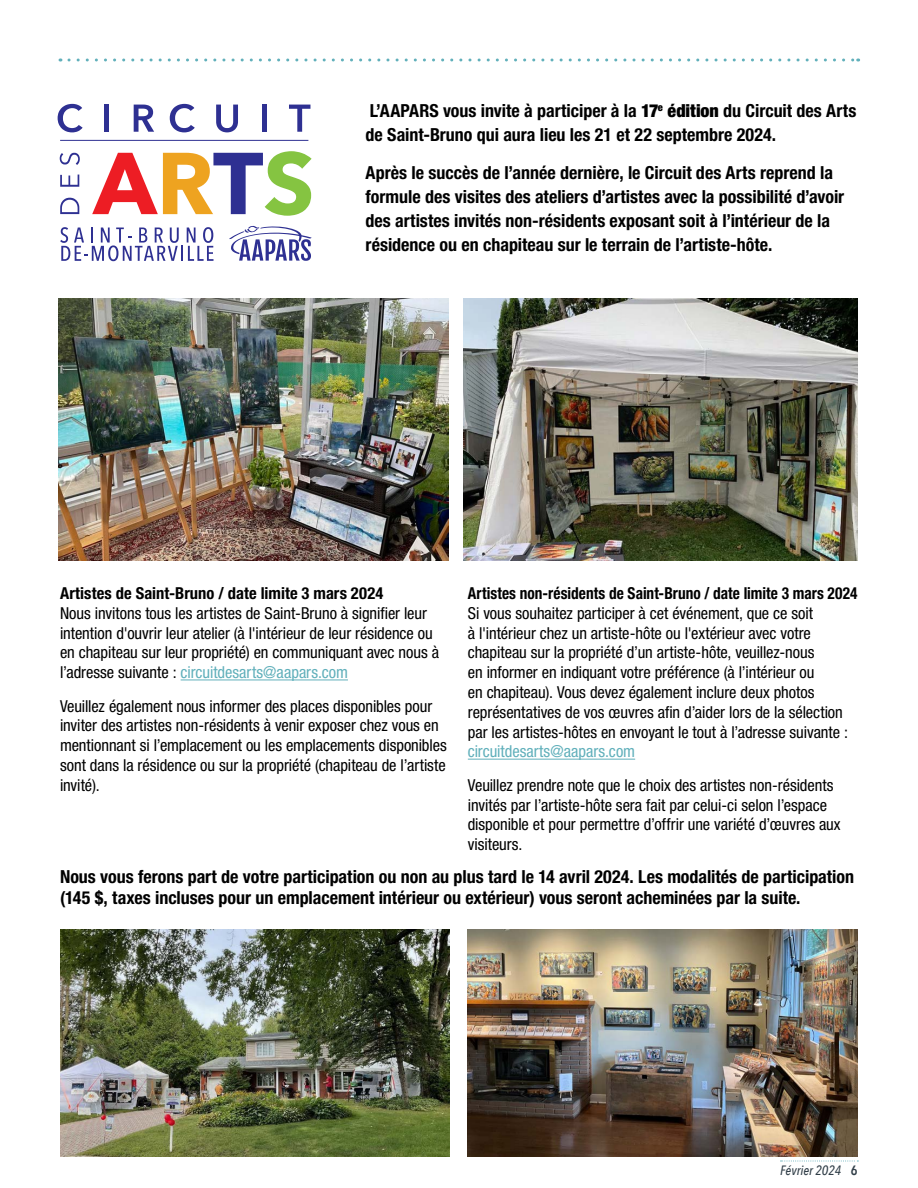
<style>
.page{position:relative;width:918px;height:1188px;background:#fff}
.page>*{position:absolute;margin:0;border:0;box-sizing:border-box;transform-origin:0 0}
.t1{font:700 condensed 18px/24px "Helvetica Neue LT Pro";color:#000}
.t2{font:condensed 16.5px/19.8px "Helvetica Neue LT Pro";letter-spacing:-.005em;color:#000}
.t3{font:700 condensed 16.5px "Helvetica Neue LT Pro";letter-spacing:.005em;color:#000;scale:.93 1}
.t4{font:700 condensed 16.5px "Helvetica Neue LT Pro";letter-spacing:.005em;color:#000}
.t5{font:condensed 16.5px "Helvetica Neue LT Pro";color:#61b0bb}
.t6{font:italic 500 13.5px "Avenir Next Condensed";color:#313e48}
.s1{font-weight:900}
.s2{color:#61b0bb}
.s3{font-weight:600;font-style:normal}
</style>
<div class="page">
<svg style="left:781px;top:1161px;width:77px;height:1px"></svg>
<svg style="left:69px;top:58px;width:790px;height:4px"></svg>
<hr style="left:181px;top:680px;width:167px;height:1px;background:#61b0bb">
<hr style="left:468px;top:759px;width:167px;height:1px;background:#61b0bb">
<img style="left:60px;top:929px;width:390px;height:227px">
<img style="left:468px;top:930px;width:390px;height:226px">
<img style="left:463px;top:298px;width:395px;height:263px">
<img style="left:58px;top:298px;width:391px;height:263px">
<svg style="left:60px;top:198px;width:19px;height:16px"></svg>
<svg style="left:60px;top:175px;width:19px;height:12px"></svg>
<svg style="left:60px;top:153px;width:20px;height:12px"></svg>
<svg style="left:58px;top:104px;width:25px;height:28px"></svg>
<div style="left:104px;top:105px;width:5px;height:27px;background:#2e3092"></div>
<svg style="left:134px;top:105px;width:20px;height:27px"></svg>
<svg style="left:170px;top:104px;width:25px;height:28px"></svg>
<svg style="left:216px;top:105px;width:22px;height:27px"></svg>
<div style="left:262px;top:105px;width:5px;height:27px;background:#2e3092"></div>
<svg style="left:289px;top:105px;width:21px;height:27px"></svg>
<svg style="left:92px;top:151px;width:220px;height:65px"></svg>
<svg style="left:60px;top:227px;width:154px;height:34px"></svg>
<hr style="left:60px;top:140px;width:248px;height:1px;background:#2e3092">
<svg style="left:229px;top:226px;width:83px;height:35px"></svg>
<p class="t1" style="left:366px;top:99px;width:492px">L’AAPARS vous invite à participer à la <span class="s1">17</span><sup>e</sup> <span class="s1">édition</span> du Circuit des Arts de Saint-Bruno qui aura lieu les 21 et 22 septembre 2024.</p>
<p class="t1" style="left:366px;top:160px;width:480px">Après le succès de l’année dernière, le Circuit des Arts reprend la formule des visites des ateliers d’artistes avec la possibilité d’avoir des artistes invités non-résidents exposant soit à l’intérieur de la résidence ou en chapiteau sur le terrain de l’artiste-hôte.</p>
<p class="t3" style="left:468px;top:583px;width:421px">Artistes non-résidents de Saint-Bruno / date limite 3 mars 2024</p>
<p class="t2" style="left:468px;top:603px;width:382px">Si vous souhaitez participer à cet événement, que ce soit<br>à l'intérieur chez un artiste-hôte ou l'extérieur avec votre chapiteau sur la propriété d’un artiste-hôte, veuillez-nous<br>en informer en indiquant votre préférence (à l’intérieur ou<br>en chapiteau). Vous devez également inclure deux photos représentatives de vos œuvres afin d’aider lors de la sélection par les artistes-hôtes en envoyant le tout à l’adresse suivante :</p>
<p class="t5" style="left:468px;top:742px;width:169px">circuitdesarts@aapars.com</p>
<p class="t2" style="left:468px;top:775px;width:374px">Veuillez prendre note que le choix des artistes non-résidents invités par l’artiste-hôte sera fait par celui-ci selon l’espace disponible et pour permettre d’offrir une variété d’œuvres aux visiteurs.</p>
<p class="t1" style="left:60px;top:865px;width:796px;line-height:21.6px">Nous vous ferons part de votre participation ou non au plus tard le 14 avril 2024. Les modalités de participation (145 $, taxes incluses pour un emplacement intérieur ou extérieur) vous seront acheminées par la suite.</p>
<p class="t4" style="left:60px;top:583px;width:325px">Artistes de Saint-Bruno / date limite 3 mars 2024</p>
<p class="t2" style="left:60px;top:603px;width:381px">Nous invitons tous les artistes de Saint-Bruno à signifier leur intention d'ouvrir leur atelier (à l'intérieur de leur résidence ou en chapiteau sur leur propriété) en communiquant avec nous à l’adresse suivante : <span class="s2">circuitdesarts@aapars.com</span></p>
<p class="t2" style="left:60px;top:696px;width:388px">Veuillez également nous informer des places disponibles pour inviter des artistes non-résidents à venir exposer chez vous en mentionnant si l’emplacement ou les emplacements disponibles sont dans la résidence ou sur la propriété (chapiteau de l’artiste invité).</p>
<p class="t6" style="left:780px;top:1162px;width:79px">Février 2024 <span class="s3">6</span></p>
</div>
